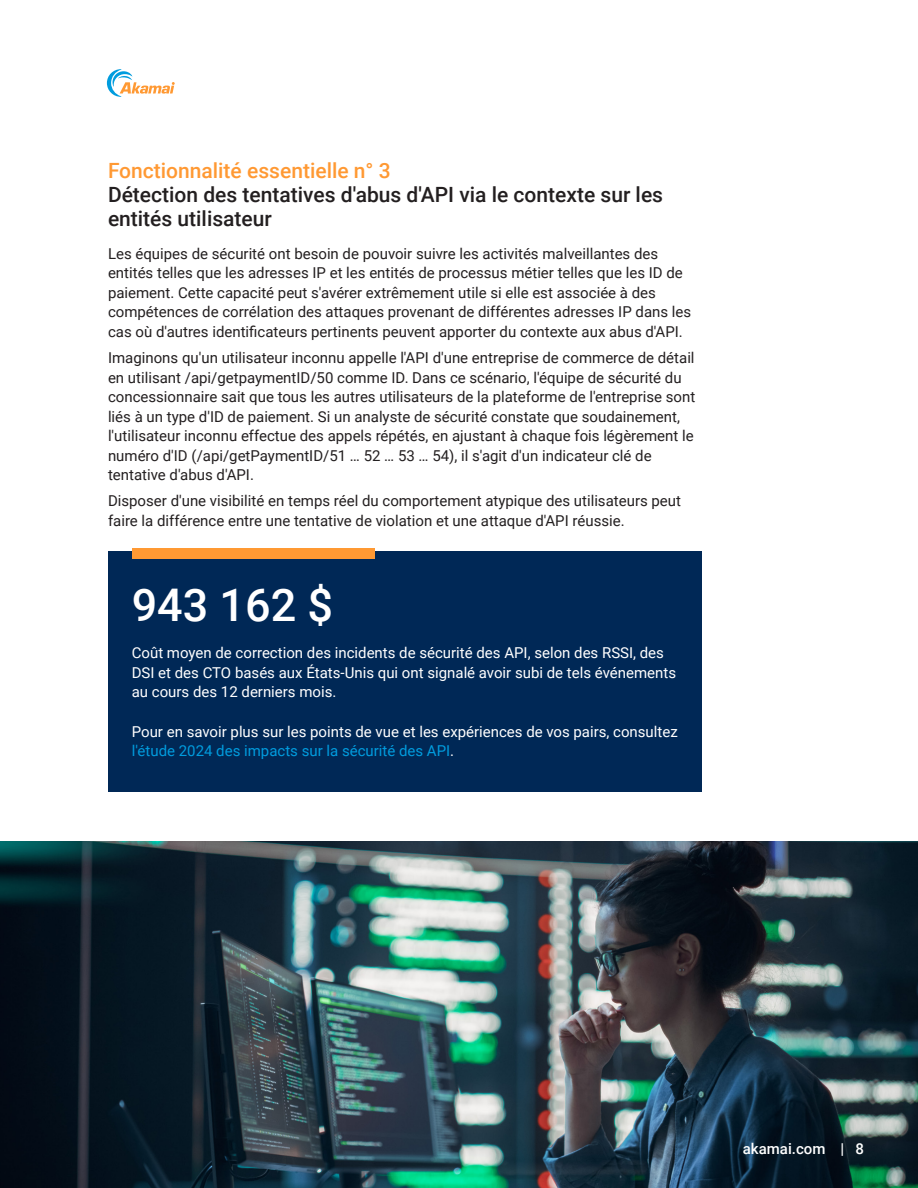
<style>
.page{position:relative;width:918px;height:1188px;background:#fff}
.page>*{position:absolute;margin:0;border:0;box-sizing:border-box;transform-origin:0 0}
.CTA_Line{font:500 45px "Roboto";color:#fff}
.H2_-_Subheading{font:500 21px/24px "Roboto";color:#231f20}
.H2_-_Subheading-2{font:500 21px "Roboto";color:#f93}
.Body{font:15px/19.5px "Roboto";color:#231f20}
.Body-2{font:15px/19.5px "Roboto";color:#fff}
.t1{font:500 15px "Roboto";color:#fff}
.s1{color:#009cde}
</style>
<div class="page">
<svg style="left:107px;top:69px;width:68px;height:28px"></svg>
<div style="left:108px;top:551px;width:594px;height:241px;background:#002856"></div>
<div style="left:132px;top:548px;width:243px;height:10px;background:#f93"></div>
<img style="left:0;top:841px;width:918px;height:347px">
<p class="H2_-_Subheading-2" style="left:108px;top:156px;width:284px">Fonctionnalité essentielle n° 3</p>
<p class="H2_-_Subheading" style="left:108px;top:182px;width:557px">Détection des tentatives d'abus d'API via le contexte sur les entités utilisateur</p>
<p class="Body" style="left:108px;top:243px;width:585px">Les équipes de sécurité ont besoin de pouvoir suivre les activités malveillantes des entités telles que les adresses IP et les entités de processus métier telles que les ID de paiement. Cette capacité peut s'avérer extrêmement utile si elle est associée à des compétences de corrélation des attaques provenant de différentes adresses IP dans les cas où d'autres identificateurs pertinents peuvent apporter du contexte aux abus d'API.</p>
<p class="Body" style="left:108px;top:347px;width:589px">Imaginons qu'un utilisateur inconnu appelle l'API d'une entreprise de commerce de détail en utilisant /api/getpaymentID/50 comme ID. Dans ce scénario, l'équipe de sécurité du concessionnaire sait que tous les autres utilisateurs de la plateforme de l'entreprise sont liés à un type d'ID de paiement. Si un analyste de sécurité constate que soudainement, l'utilisateur inconnu effectue des appels répétés, en ajustant à chaque fois légèrement le numéro d'ID (/api/getPaymentID/51 … 52 … 53 … 54), il s'agit d'un indicateur clé de tentative d'abus d'API.</p>
<p class="Body" style="left:108px;top:491px;width:575px">Disposer d'une visibilité en temps réel du comportement atypique des utilisateurs peut faire la différence entre une tentative de violation et une attaque d'API réussie.</p>
<p class="CTA_Line" style="left:132px;top:573px;width:203px">943 162 $</p>
<p class="Body-2" style="left:132px;top:642px;width:546px">Coût moyen de correction des incidents de sécurité des API, selon des RSSI, des<br>DSI et des CTO basés aux États-Unis qui ont signalé avoir subi de tels événements au cours des 12 derniers mois.</p>
<p class="Body-2" style="left:132px;top:721px;width:548px">Pour en savoir plus sur les points de vue et les expériences de vos pairs, consultez <span class="s1">l'étude 2024 des impacts sur la sécurité des API</span>.</p>
<p class="t1" style="left:743px;top:1139px;width:123px">akamai.com | 8</p>
</div>
